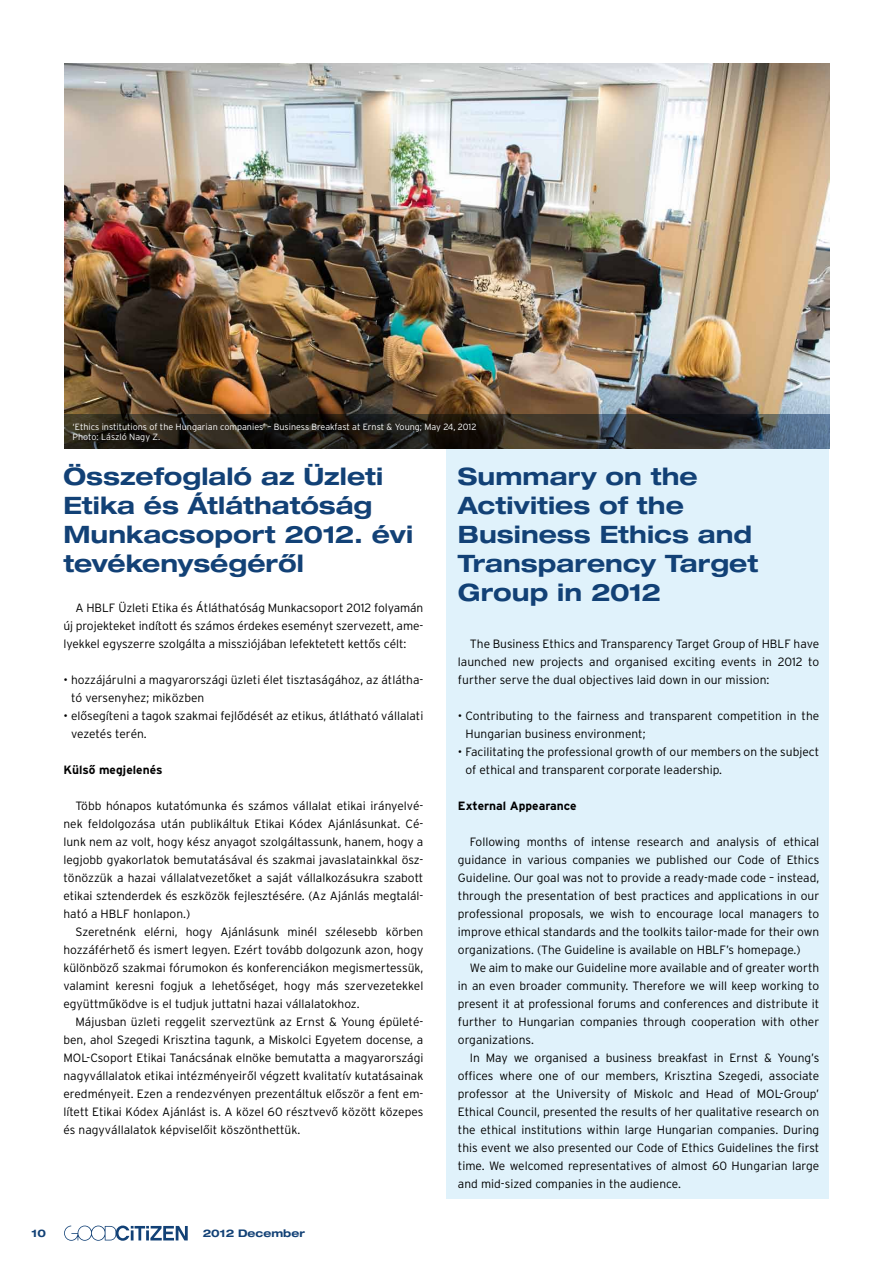
<style>
.page{position:relative;width:893px;height:1263px;background:#fff}
.page>*{position:absolute;margin:0;border:0;box-sizing:border-box;transform-origin:0 0}
.t1{font:24px/28.8px "Helvetica Ext H Bold";color:#124176}
.t2{font:300 12px/18px "Interstate H";color:#000;text-align:justify}
.t3{font:700 12px "Interstate H";color:#000}
.t4{font:10.5px "Helvetica Ext H Bold";color:#124176}
.t5{font:300 9px/10.5px "Interstate H";color:#fff}
</style>
<div class="page">
<div style="left:446px;top:64px;width:383px;height:1135px;background:#e0f2fb"></div>
<svg style="left:64px;top:1225px;width:124px;height:16px"></svg>
<img style="left:64px;top:64px;width:765px;height:350px">
<svg style="left:64px;top:414px;width:765px;height:35px;background:#2e2c28"></svg>
<p class="t5" style="left:73px;top:421px;width:405px">‘Ethics institutions of the Hungarian companies’ – Business Breakfast at Ernst &amp; Young; May 24, 2012<br>Photo: László Nagy Z.</p>
<h1 class="t1" style="left:63px;top:462px;width:351px">Összefoglaló az Üzleti<br>Etika és Átláthatóság<br>Munkacsoport 2012. évi tevékenységérôl</h1>
<p class="t2" style="left:63px;top:599px;width:362px;text-indent:12px">A HBLF Üzleti Etika és Átláthatóság Munkacsoport 2012 folyamán új projekteket indított és számos érdekes eseményt szervezett, ame&shy;lyekkel egyszerre szolgálta a missziójában lefektetett kettôs célt:</p>
<p class="t2" style="left:71px;top:671px;width:354px;text-indent:-8px">• hozzájárulni a magyarországi üzleti élet tisztaságához, az átlátha&shy;tó versenyhez; miközben</p>
<p class="t2" style="left:71px;top:707px;width:354px;text-indent:-8px">• elôsegíteni a tagok szakmai fejlôdését az etikus, átlátható vállalati vezetés terén.</p>
<p class="t3" style="left:63px;top:763px;width:101px">Külsô megjelenés</p>
<p class="t2" style="left:63px;top:797px;width:362px;text-indent:12px">Több hónapos kutatómunka és számos vállalat etikai irányelvé&shy;nek feldolgozása után publikáltuk Etikai Kódex Ajánlásunkat. Cé&shy;lunk nem az volt, hogy kész anyagot szolgáltassunk, hanem, hogy a legjobb gyakorlatok bemutatásával és szakmai javaslatainkkal ösz&shy;tönözzük a hazai vállalatvezetôket a saját vállalkozásukra szabott etikai sztenderdek és eszközök fejlesztésére. (Az Ajánlás megtalál&shy;ható a HBLF honlapon.)</p>
<p class="t2" style="left:63px;top:923px;width:362px;text-indent:12px">Szeretnénk elérni, hogy Ajánlásunk minél szélesebb körben hozzáférhetô és ismert legyen. Ezért tovább dolgozunk azon, hogy különbözô szakmai fórumokon és konferenciákon megismertessük, valamint keresni fogjuk a lehetôséget, hogy más szervezetekkel együttmûködve is el tudjuk juttatni hazai vállalatokhoz.</p>
<p class="t2" style="left:63px;top:1013px;width:362px;text-indent:12px">Májusban üzleti reggelit szerveztünk az Ernst &amp; Young épületé&shy;ben, ahol Szegedi Krisztina tagunk, a Miskolci Egyetem docense, a MOL-Csoport Etikai Tanácsának elnöke bemutatta a magyarországi nagyvállalatok etikai intézményeirôl végzett kvalitatív kutatásainak eredményeit. Ezen a rendezvényen prezentáltuk elôször a fent em&shy;lített Etikai Kódex Ajánlást is. A közel 60 résztvevô között közepes és nagyvállalatok képviselôit köszönthettük.</p>
<p class="t4" style="left:32px;top:1226px;width:16px">10</p>
<p class="t4" style="left:203px;top:1226px;width:104px">2012 December</p>
<h1 class="t1" style="left:458px;top:462px;width:302px">Summary on the<br>Activities of the<br>Business Ethics and<br>Transparency Target<br>Group in 2012</h1>
<p class="t2" style="left:458px;top:635px;width:363px;text-indent:12px">The Business Ethics and Transparency Target Group of HBLF have launched new projects and organised exciting events in 2012 to further serve the dual objectives laid down in our mission:</p>
<p class="t2" style="left:466px;top:707px;width:355px;text-indent:-8px">• Contributing to the fairness and transparent competition in the<br>Hungarian business environment;</p>
<p class="t2" style="left:466px;top:743px;width:355px;text-indent:-8px">• Facilitating the professional growth of our members on the subject of ethical and transparent corporate leadership.</p>
<p class="t3" style="left:458px;top:799px;width:120px">External Appearance</p>
<p class="t2" style="left:458px;top:833px;width:363px;text-indent:12px">Following months of intense research and analysis of ethical guidance in various companies we published our Code of Ethics Guideline. Our goal was not to provide a ready-made code – instead, through the presentation of best practices and applications in our professional proposals, we wish to encourage local managers to improve ethical standards and the toolkits tailor-made for their own organizations. (The Guideline is available on HBLF’s homepage.)</p>
<p class="t2" style="left:458px;top:959px;width:363px;text-indent:12px">We aim to make our Guideline more available and of greater worth in an even broader community. Therefore we will keep working to present it at professional forums and conferences and distribute it further to Hungarian companies through cooperation with other organizations.</p>
<p class="t2" style="left:458px;top:1049px;width:363px;text-indent:12px">In May we organised a business breakfast in Ernst &amp; Young’s offices where one of our members, Krisztina Szegedi, associate professor at the University of Miskolc and Head of MOL-Group’ Ethical Council, presented the results of her qualitative research on the ethical institutions within large Hungarian companies. During this event we also presented our Code of Ethics Guidelines the first time. We welcomed representatives of almost 60 Hungarian large and mid-sized companies in the audience.</p>
</div>
